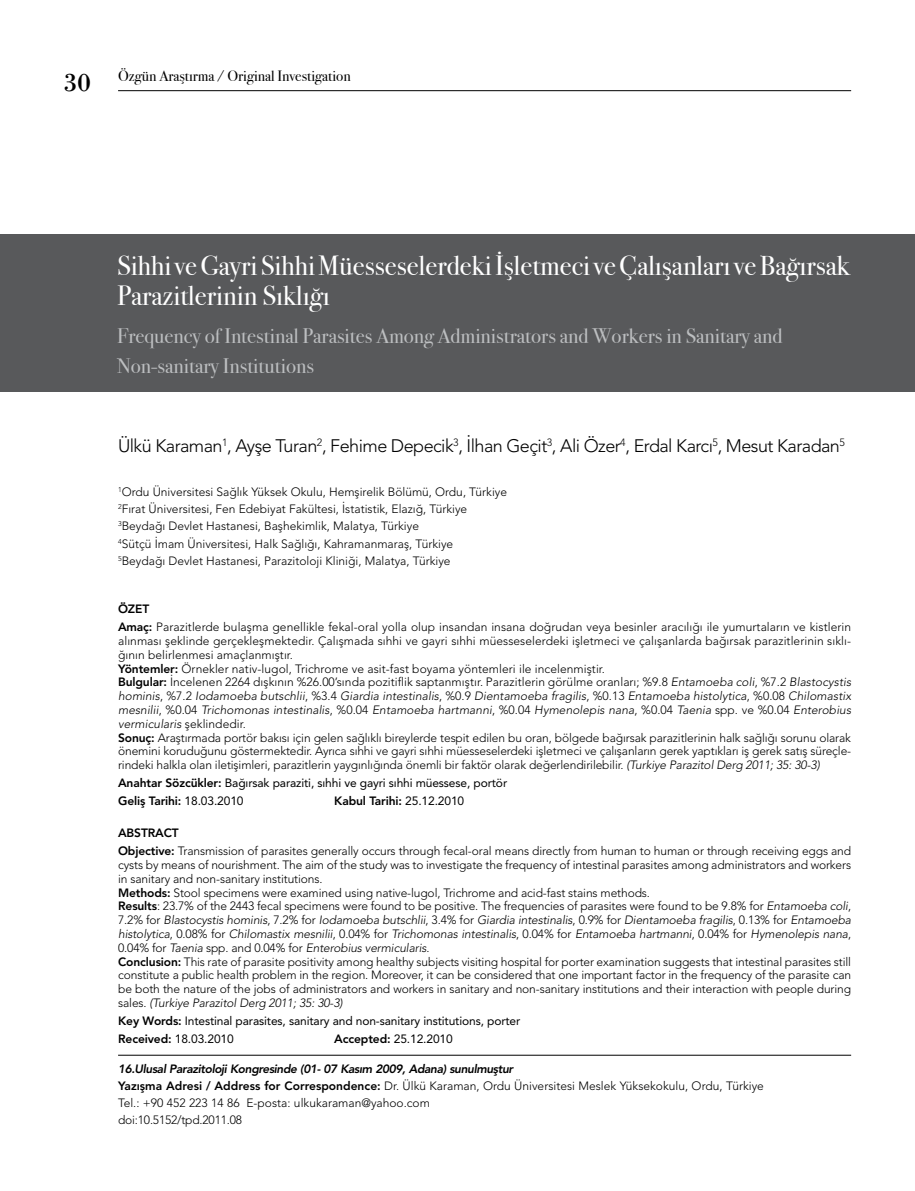
<style>
.page{position:relative;width:915px;height:1191px;background:#fff}
.page>*{position:absolute;margin:0;border:0;box-sizing:border-box;transform-origin:0 0}
.t1{font:27.75px/30px "Bodoni Svty Two ITCTT Book";color:#fff}
.t2{font:21px/30px "Bodoni Svty Two ITCTT Book";color:#bcbec0}
.t3{font:300 18px "Avenir LT Std";letter-spacing:-.03em;color:#000}
.t4{font:15px "Bodoni Svty Two ITCTT Book";color:#000}
.t5{font:300 12px/13.8px "Avenir LT Std";letter-spacing:-.01em;color:#000}
.t6{font:12px/18px "Avenir LT Std";letter-spacing:-.01em;color:#000}
.t7{font:800 12px "Avenir LT Std";letter-spacing:-.01em;color:#000}
.s1{font-family:"Bodoni";font-size:27px}
.s2{font-weight:800}
.s3{font-style:italic}
.s4{font-weight:400}
.s5{font-weight:800;font-style:italic}
</style>
<div class="page">
<div style="left:0;top:234px;width:914px;height:157px;background:#58595b"></div>
<hr style="left:118px;top:90px;width:732px;height:1px;background:#000">
<hr style="left:118px;top:1055px;width:732px;height:1px;background:#000">
<p class="t4" style="left:64px;top:64px;width:288px"><span class="s1">30</span> Özgün Araştırma / Original Investigation</p>
<h1 class="t1" style="left:117px;top:247px;width:734px">Sihhi ve Gayri Sihhi Müesseselerdeki İşletmeci ve Çalışanları ve Bağırsak<br>Parazitlerinin Sıklığı</h1>
<h2 class="t2" style="left:117px;top:319px;width:666px">Frequency of Intestinal Parasites Among Administrators and Workers in Sanitary and<br>Non-sanitary Institutions</h2>
<h3 class="t3" style="left:118px;top:435px;width:728px">Ülkü Karaman<sup>1</sup>, Ayşe Turan<sup>2</sup>, Fehime Depecik<sup>3</sup>, İlhan Geçit<sup>3</sup>, Ali Özer<sup>4</sup>, Erdal Karcı<sup>5</sup>, Mesut Karadan<sup>5</sup></h3>
<p class="t5" style="left:118px;top:483px;width:390px;line-height:17.1px"><sup>1</sup>Ordu Üniversitesi Sağlık Yüksek Okulu, Hemşirelik Bölümü, Ordu, Türkiye <sup>2</sup>Fırat Üniversitesi, Fen Edebiyat Fakültesi, İstatistik, Elazığ, Türkiye <sup>3</sup>Beydağı Devlet Hastanesi, Başhekimlik, Malatya, Türkiye<br><sup>4</sup>Sütçü İmam Üniversitesi, Halk Sağlığı, Kahramanmaraş, Türkiye<br><sup>5</sup>Beydağı Devlet Hastanesi, Parazitoloji Kliniği, Malatya, Türkiye</p>
<p class="t5" style="left:118px;top:600px;width:734px;line-height:18px"><span class="s2">ÖZET<br>Amaç:</span> Parazitlerde bulaşma genellikle fekal-oral yolla olup insandan insana doğrudan veya besinler aracılığı ile yumurtaların ve kistlerin</p>
<p class="t5" style="left:118px;top:634px;width:734px">alınması şeklinde gerçekleşmektedir. Çalışmada sıhhi ve gayri sıhhi müesseselerdeki işletmeci ve çalışanlarda bağırsak parazitlerinin sıklı&shy;ğının belirlenmesi amaçlanmıştır.<br><span class="s2">Yöntemler:</span> Örnekler nativ-lugol, Trichrome ve asit-fast boyama yöntemleri ile incelenmiştir.<br><span class="s2">Bulgular:</span> İncelenen 2264 dışkının %26.00’sında pozitiflik saptanmıştır. Parazitlerin görülme oranları; %9.8 <span class="s3">Entamoeba coli</span>, %7.2 <span class="s3">Blastocystis hominis</span>, %7.2 <span class="s3">Iodamoeba butschlii</span>, %3.4 <span class="s3">Giardia intestinalis</span>, %0.9 <span class="s3">Dientamoeba fragilis</span>, %0.13 <span class="s3">Entamoeba histolytica</span>, %0.08 <span class="s3">Chilomastix mesnilii</span>, %0.04 <span class="s3">Trichomonas intestinalis</span>, %0.04 <span class="s3">Entamoeba hartmanni</span>, %0.04 <span class="s3">Hymenolepis nana</span>, %0.04 <span class="s3">Taenia</span> spp. ve %0.04 <span class="s3">Enterobius vermicularis</span> şeklindedir.<br><span class="s2">Sonuç:</span> Araştırmada portör bakısı için gelen sağlıklı bireylerde tespit edilen bu oran, bölgede bağırsak parazitlerinin halk sağlığı sorunu olarak önemini koruduğunu göstermektedir. Ayrıca sıhhi ve gayri sıhhi müesseselerdeki işletmeci ve çalışanların gerek yaptıkları iş gerek satış süreçle&shy;rindeki halkla olan iletişimleri, parazitlerin yaygınlığında önemli bir faktör olarak değerlendirilebilir. <span class="s3">(Turkiye Parazitol Derg 2011; 35: 30-3)</span></p>
<p class="t6" style="left:118px;top:774px;width:390px"><span class="s2">Anahtar Sözcükler:</span> Bağırsak paraziti, sıhhi ve gayri sıhhi müessese, portör<br><span class="s2">Geliş Tarihi:</span> 18.03.2010</p>
<p class="t7" style="left:334px;top:794px;width:131px">Kabul Tarihi: <span class="s4">25.12.2010</span></p>
<p class="t5" style="left:118px;top:824px;width:734px;line-height:18px"><span class="s2">ABSTRACT<br>Objective:</span> Transmission of parasites generally occurs through fecal-oral means directly from human to human or through receiving eggs and</p>
<p class="t5" style="left:118px;top:858px;width:734px">cysts by means of nourishment. The aim of the study was to investigate the frequency of intestinal parasites among administrators and workers in sanitary and non-sanitary institutions.<br><span class="s2">Methods:</span> Stool specimens were examined using native-lugol, Trichrome and acid-fast stains methods.<br><span class="s2">Results</span>: 23.7% of the 2443 fecal specimens were found to be positive. The frequencies of parasites were found to be 9.8% for <span class="s3">Entamoeba coli</span>, 7.2% for <span class="s3">Blastocystis hominis</span>, 7.2% for <span class="s3">Iodamoeba butschlii</span>, 3.4% for <span class="s3">Giardia intestinalis</span>, 0.9% for <span class="s3">Dientamoeba fragilis</span>, 0.13% for <span class="s3">Entamoeba histolytica</span>, 0.08% for <span class="s3">Chilomastix mesnilii</span>, 0.04% for <span class="s3">Trichomonas intestinalis</span>, 0.04% for <span class="s3">Entamoeba hartmanni</span>, 0.04% for <span class="s3">Hymenolepis nana</span>, 0.04% for <span class="s3">Taenia</span> spp. and 0.04% for <span class="s3">Enterobius vermicularis</span>.<br><span class="s2">Conclusion:</span> This rate of parasite positivity among healthy subjects visiting hospital for porter examination suggests that intestinal parasites still constitute a public health problem in the region. Moreover, it can be considered that one important factor in the frequency of the parasite can be both the nature of the jobs of administrators and workers in sanitary and non-sanitary institutions and their interaction with people during sales. <span class="s3">(Turkiye Parazitol Derg 2011; 35: 30-3)</span></p>
<p class="t6" style="left:118px;top:1012px;width:403px"><span class="s2">Key Words:</span> Intestinal parasites, sanitary and non-sanitary institutions, porter<br><span class="s2">Received:</span> 18.03.2010</p>
<p class="t6" style="left:334px;top:1030px;width:120px"><span class="s2">Accepted:</span> 25.12.2010</p>
<p class="t5" style="left:118px;top:1060px;width:647px;line-height:17.1px"><span class="s5">16.Ulusal Parazitoloji Kongresinde (01- 07 Kasım 2009, Adana) sunulmuştur<br></span><span class="s2">Yazışma Adresi / Address for Correspondence:</span> Dr. Ülkü Karaman, Ordu Üniversitesi Meslek Yüksekokulu, Ordu, Türkiye Tel.: +90 452 223 14 86 E-posta: ulkukaraman@yahoo.com<br>doi:10.5152/tpd.2011.08</p>
</div>
